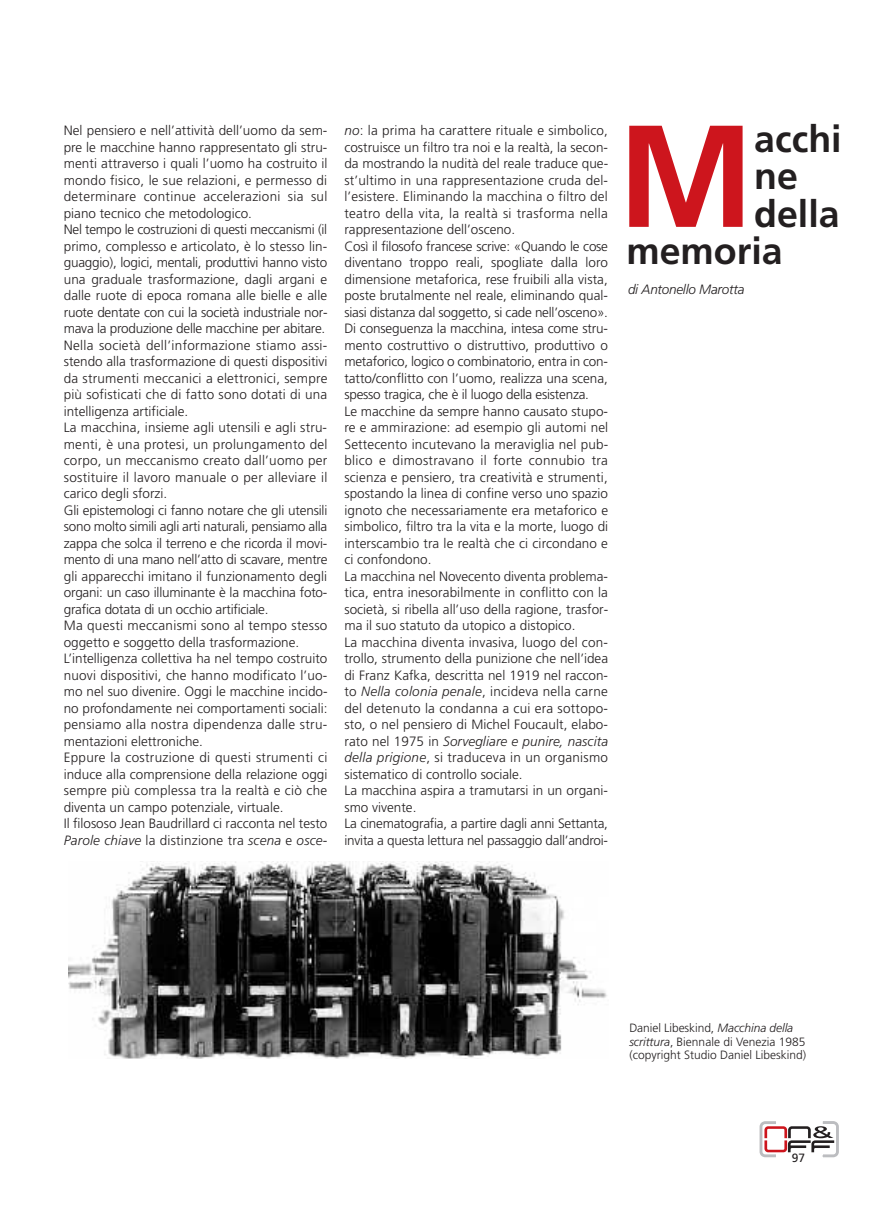
<style>
.page{position:relative;width:893px;height:1212px;background:#fff}
.page>*{position:absolute;margin:0;border:0;box-sizing:border-box;transform-origin:0 0}
.t1{font:700 144.9px "Frutiger";color:#cd151d}
.t2{font:700 37.5px "Frutiger";color:#231f20}
.t3{font:300 13.5px/16.5px "Frutiger";color:#231f20}
.t4{font:italic 300 13.5px "Frutiger";letter-spacing:-.015em;color:#231f20}
.t5{font:300 12px/13.5px "Frutiger";color:#231f20}
.t6{font:12px "Frutiger";color:#231f20}
.s1{font-style:italic}
</style>
<div class="page">
<svg style="left:759px;top:1121px;width:80px;height:37px"></svg>
<img style="left:68px;top:861px;width:539px;height:198px">
<p class="t3" style="left:64px;top:123px;width:265px">Nel pensiero e nell’attività dell’uomo da sem&shy;pre le macchine hanno rappresentato gli stru&shy;menti attraverso i quali l’uomo ha costruito il mondo fisico, le sue relazioni, e permesso di determinare continue accelerazioni sia sul piano tecnico che metodologico.<br>Nel tempo le costruzioni di questi meccanismi (il primo, complesso e articolato, è lo stesso lin&shy;guaggio), logici, mentali, produttivi hanno visto una graduale trasformazione, dagli argani e dalle ruote di epoca romana alle bielle e alle ruote dentate con cui la società industriale nor&shy;mava la produzione delle macchine per abitare.<br>Nella società dell’informazione stiamo assi&shy;stendo alla trasformazione di questi dispositivi da strumenti meccanici a elettronici, sempre più sofisticati che di fatto sono dotati di una intelligenza artificiale.<br>La macchina, insieme agli utensili e agli stru&shy;menti, è una protesi, un prolungamento del corpo, un meccanismo creato dall’uomo per sostituire il lavoro manuale o per alleviare il carico degli sforzi.<br>Gli epistemologi ci fanno notare che gli utensili sono molto simili agli arti naturali, pensiamo alla zappa che solca il terreno e che ricorda il movi&shy;mento di una mano nell’atto di scavare, mentre gli apparecchi imitano il funzionamento degli organi: un caso illuminante è la macchina foto&shy;grafica dotata di un occhio artificiale.<br>Ma questi meccanismi sono al tempo stesso oggetto e soggetto della trasformazione.<br>L’intelligenza collettiva ha nel tempo costruito nuovi dispositivi, che hanno modificato l’uo&shy;mo nel suo divenire. Oggi le macchine incido&shy;no profondamente nei comportamenti sociali: pensiamo alla nostra dipendenza dalle stru&shy;mentazioni elettroniche.<br>Eppure la costruzione di questi strumenti ci induce alla comprensione della relazione oggi sempre più complessa tra la realtà e ciò che diventa un campo potenziale, virtuale.<br>Il filososo Jean Baudrillard ci racconta nel testo <span class="s1">Parole chiave</span> la distinzione tra <span class="s1">scena</span> e <span class="s1">osce-</span></p>
<p class="t3" style="left:344px;top:123px;width:265px"><span class="s1">no</span>: la prima ha carattere rituale e simbolico, costruisce un filtro tra noi e la realtà, la secon&shy;da mostrando la nudità del reale traduce que&shy;st’ultimo in una rappresentazione cruda del&shy;l’esistere. Eliminando la macchina o filtro del teatro della vita, la realtà si trasforma nella rappresentazione dell’osceno.<br>Così il filosofo francese scrive: «Quando le cose diventano troppo reali, spogliate dalla loro dimensione metaforica, rese fruibili alla vista, poste brutalmente nel reale, eliminando qual&shy;siasi distanza dal soggetto, si cade nell’osceno».<br>Di conseguenza la macchina, intesa come stru&shy;mento costruttivo o distruttivo, produttivo o metaforico, logico o combinatorio, entra in con&shy;tatto/conflitto con l’uomo, realizza una scena, spesso tragica, che è il luogo della esistenza.<br>Le macchine da sempre hanno causato stupo&shy;re e ammirazione: ad esempio gli automi nel Settecento incutevano la meraviglia nel pub&shy;blico e dimostravano il forte connubio tra scienza e pensiero, tra creatività e strumenti, spostando la linea di confine verso uno spazio ignoto che necessariamente era metaforico e simbolico, filtro tra la vita e la morte, luogo di interscambio tra le realtà che ci circondano e ci confondono.<br>La macchina nel Novecento diventa problema&shy;tica, entra inesorabilmente in conflitto con la società, si ribella all’uso della ragione, trasfor&shy;ma il suo statuto da utopico a distopico.<br>La macchina diventa invasiva, luogo del con&shy;trollo, strumento della punizione che nell’idea di Franz Kafka, descritta nel 1919 nel raccon&shy;to <span class="s1">Nella colonia penale</span>, incideva nella carne del detenuto la condanna a cui era sottopo&shy;sto, o nel pensiero di Michel Foucault, elabo&shy;rato nel 1975 in <span class="s1">Sorvegliare e punire, nascita della prigione</span>, si traduceva in un organismo sistematico di controllo sociale.<br>La macchina aspira a tramutarsi in un organi&shy;smo vivente.<br>La cinematografia, a partire dagli anni Settanta, invita a questa lettura nel passaggio dall’androi-</p>
<h1 class="t1" style="left:617px;top:118px;width:138px">M</h1>
<h2 class="t2" style="left:754px;top:124px;width:89px">acchi</h2>
<h2 class="t2" style="left:754px;top:161px;width:45px">ne</h2>
<h2 class="t2" style="left:754px;top:199px;width:87px">della</h2>
<h2 class="t2" style="left:626px;top:236px;width:158px">memoria</h2>
<p class="t4" style="left:628px;top:284px;width:118px">di Antonello Marotta</p>
<p class="t5" style="left:629px;top:1022px;width:178px">Daniel Libeskind, <span class="s1">Macchina della scrittura</span>, Biennale di Venezia 1985 (copyright Studio Daniel Libeskind)</p>
<p class="t6" style="left:792px;top:1153px;width:15px">97</p>
</div>
